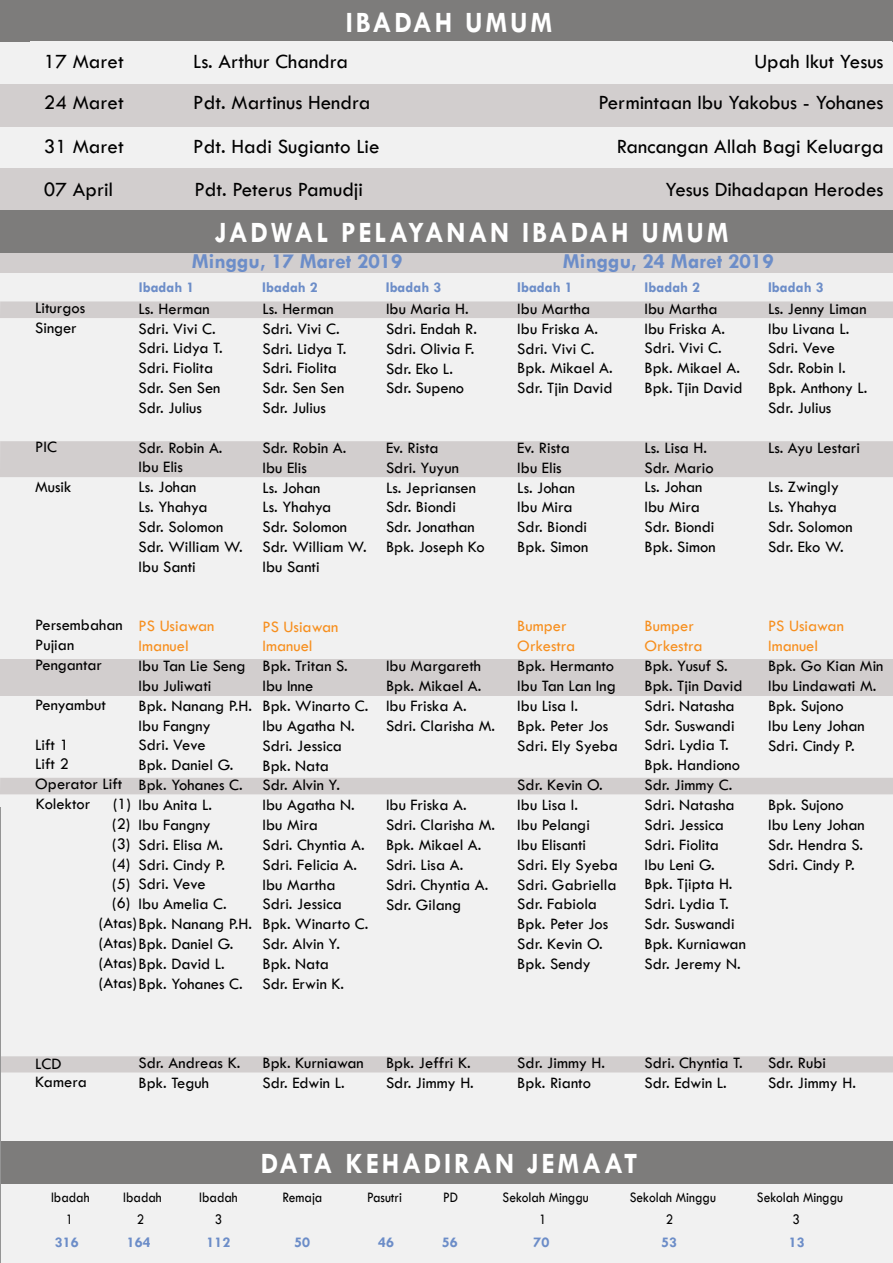
<style>
.page{position:relative;width:893px;height:1263px;background:#f1f1f1}
.page>*{position:absolute;margin:0;border:0;box-sizing:border-box;transform-origin:0 0}
.t1{font:700 29.7px "Tw Cen";letter-spacing:.1em;color:#fff;scale:.93 1}
.t2{font:700 21.45px "Tw Cen";color:#6c8dc8}
.t3{font:21px "Tw Cen";color:#000}
.t4{font:16.5px/19.8px "Tw Cen";color:#000}
.t5{font:16.5px/19.8px "Tw Cen";color:#f78f1e}
.t6{font:15px "Tw Cen";color:#000;scale:.9 1}
.t7{font:700 15px "Tw Cen";color:#6c8dc8}
</style>
<div class="page">
<div style="left:1px;top:1056px;width:892px;height:16px;background:#d2cece"></div>
<div style="left:0;top:252px;width:893px;height:21px;background:#d2cece"></div>
<div style="left:0;top:659px;width:893px;height:36px;background:#d2cece"></div>
<div style="left:0;top:441px;width:893px;height:36px;background:#d2cece"></div>
<div style="left:0;top:778px;width:893px;height:16px;background:#d2cece"></div>
<div style="left:0;top:301px;width:893px;height:17px;background:#d2cece"></div>
<div style="left:1px;top:0;width:892px;height:42px;background:#7d7c7b"></div>
<div style="left:0;top:84px;width:893px;height:42px;background:#d2cece"></div>
<div style="left:0;top:168px;width:893px;height:43px;background:#d2cece"></div>
<div style="left:0;top:1141px;width:893px;height:42px;background:#7d7c7b"></div>
<div style="left:0;top:210px;width:893px;height:42px;background:#7d7c7b"></div>
<hr style="left:0;top:807px;width:1px;height:456px;background:#949494">
<h1 class="t1" style="left:346px;top:4px;width:224px">IBADAH UMUM</h1>
<p class="t3" style="left:44px;top:49px;width:81px">17 Maret</p>
<p class="t3" style="left:193px;top:49px;width:156px">Ls. Arthur Chandra</p>
<p class="t3" style="left:755px;top:49px;width:130px">Upah Ikut Yesus</p>
<p class="t3" style="left:44px;top:90px;width:81px">24 Maret</p>
<p class="t3" style="left:193px;top:90px;width:179px">Pdt. Martinus Hendra</p>
<p class="t3" style="left:598px;top:90px;width:287px">Permintaan Ibu Yakobus - Yohanes</p>
<p class="t3" style="left:44px;top:134px;width:81px">31 Maret</p>
<p class="t3" style="left:193px;top:134px;width:188px">Pdt. Hadi Sugianto Lie</p>
<p class="t3" style="left:617px;top:134px;width:268px">Rancangan Allah Bagi Keluarga</p>
<p class="t3" style="left:44px;top:176px;width:71px">07 April</p>
<p class="t3" style="left:194px;top:176px;width:170px">Pdt. Peterus Pamudji</p>
<p class="t3" style="left:665px;top:176px;width:220px">Yesus Dihadapan Herodes</p>
<h1 class="t1" style="left:215px;top:215px;width:554px">JADWAL PELAYANAN IBADAH UMUM</h1>
<h2 class="t2" style="left:192px;top:248px;width:212px">Minggu, 17 Maret 2019</h2>
<h2 class="t2" style="left:563px;top:248px;width:212px">Minggu, 24 Maret 2019</h2>
<p class="t4" style="left:35px;top:298px;width:52px">Liturgos<br>Singer</p>
<p class="t4" style="left:35px;top:437px;width:23px">PIC</p>
<p class="t4" style="left:35px;top:476px;width:38px">Musik</p>
<p class="t7" style="left:139px;top:278px;width:57px">Ibadah 1</p>
<p class="t7" style="left:262px;top:278px;width:57px">Ibadah 2</p>
<p class="t7" style="left:386px;top:278px;width:57px">Ibadah 3</p>
<p class="t7" style="left:517px;top:278px;width:57px">Ibadah 1</p>
<p class="t7" style="left:645px;top:278px;width:57px">Ibadah 2</p>
<p class="t7" style="left:768px;top:278px;width:57px">Ibadah 3</p>
<p class="t4" style="left:139px;top:298px;width:85px">Ls. Herman<br>Sdri. Vivi C.<br>Sdri. Lidya T.<br>Sdri. Fiolita<br>Sdr. Sen Sen<br>Sdr. Julius</p>
<p class="t4" style="left:139px;top:437px;width:106px">Sdr. Robin A.<br>Ibu Elis<br>Ls. Johan<br>Ls. Yhahya<br>Sdr. Solomon<br>Sdr. William W.<br>Ibu Santi</p>
<p class="t4" style="left:262px;top:299px;width:85px">Ls. Herman<br>Sdri. Vivi C.<br>Sdri. Lidya T.<br>Sdri. Fiolita<br>Sdr. Sen Sen<br>Sdr. Julius</p>
<p class="t4" style="left:262px;top:438px;width:106px">Sdr. Robin A.<br>Ibu Elis<br>Ls. Johan<br>Ls. Yhahya<br>Sdr. Solomon<br>Sdr. William W.<br>Ibu Santi</p>
<p class="t4" style="left:386px;top:299px;width:92px">Ibu Maria H.<br>Sdri. Endah R.<br>Sdri. Olivia F.<br>Sdr. Eko L.<br>Sdr. Supeno</p>
<p class="t4" style="left:386px;top:438px;width:100px">Ev. Rista<br>Sdri. Yuyun<br>Ls. Jepriansen<br>Sdr. Biondi<br>Sdr. Jonathan<br>Bpk. Joseph Ko</p>
<p class="t4" style="left:517px;top:299px;width:97px">Ibu Martha<br>Ibu Friska A.<br>Sdri. Vivi C.<br>Bpk. Mikael A.<br>Sdr. Tjin David</p>
<p class="t4" style="left:517px;top:438px;width:73px">Ev. Rista<br>Ibu Elis<br>Ls. Johan<br>Ibu Mira<br>Sdr. Biondi<br>Bpk. Simon</p>
<p class="t4" style="left:645px;top:299px;width:100px">Ibu Martha<br>Ibu Friska A.<br>Sdri. Vivi C.<br>Bpk. Mikael A.<br>Bpk. Tjin David</p>
<p class="t4" style="left:645px;top:437px;width:73px">Ls. Lisa H.<br>Sdr. Mario<br>Ls. Johan<br>Ibu Mira<br>Sdr. Biondi<br>Bpk. Simon</p>
<p class="t4" style="left:768px;top:299px;width:101px">Ls. Jenny Liman<br>Ibu Livana L.<br>Sdri. Veve<br>Sdr. Robin I.<br>Bpk. Anthony L.<br>Sdr. Julius</p>
<p class="t4" style="left:768px;top:438px;width:93px">Ls. Ayu Lestari</p>
<p class="t4" style="left:768px;top:477px;width:86px">Ls. Zwingly<br>Ls. Yhahya<br>Sdr. Solomon<br>Sdr. Eko W.</p>
<p class="t4" style="left:35px;top:615px;width:89px">Persembahan<br>Pujian<br>Pengantar</p>
<p class="t4" style="left:35px;top:695px;width:72px">Penyambut</p>
<p class="t4" style="left:35px;top:734px;width:89px">Lift 1<br>Lift 2<br>Operator Lift<br>Kolektor</p>
<p class="t5" style="left:139px;top:616px;width:77px">PS Usiawan<br>Imanuel</p>
<p class="t4" style="left:139px;top:656px;width:115px">Ibu Tan Lie Seng<br>Ibu Juliwati<br>Bpk. Nanang P.H.<br>Ibu Fangny<br>Sdri. Veve<br>Bpk. Daniel G.<br>Bpk. Yohanes C.<br>Ibu Anita L.<br>Ibu Fangny<br>Sdri. Elisa M.<br>Sdri. Cindy P.<br>Sdri. Veve<br>Ibu Amelia C.</p>
<p class="t4" style="left:113px;top:794px;width:20px">(1)</p>
<p class="t4" style="left:112px;top:814px;width:20px">(2)</p>
<p class="t4" style="left:112px;top:834px;width:20px">(3)</p>
<p class="t4" style="left:112px;top:853px;width:20px">(4)</p>
<p class="t4" style="left:112px;top:873px;width:20px">(5)</p>
<p class="t4" style="left:112px;top:893px;width:20px">(6)</p>
<p class="t4" style="left:99px;top:914px;width:155px">(Atas)Bpk. Nanang P.H.</p>
<p class="t4" style="left:99px;top:934px;width:136px">(Atas)Bpk. Daniel G.</p>
<p class="t4" style="left:99px;top:953px;width:127px">(Atas)Bpk. David L.</p>
<p class="t4" style="left:99px;top:973px;width:145px">(Atas)Bpk. Yohanes C.</p>
<p class="t5" style="left:262px;top:616px;width:77px">PS Usiawan<br>Imanuel</p>
<p class="t4" style="left:262px;top:656px;width:107px">Bpk. Tritan S.<br>Ibu Inne<br>Bpk. Winarto C.<br>Ibu Agatha N.<br>Sdri. Jessica<br>Bpk. Nata<br>Sdr. Alvin Y.<br>Ibu Agatha N.<br>Ibu Mira<br>Sdri. Chyntia A.<br>Sdri. Felicia A.<br>Ibu Martha<br>Sdri. Jessica<br>Bpk. Winarto C.<br>Sdr. Alvin Y.<br>Bpk. Nata<br>Sdr. Erwin K.</p>
<p class="t4" style="left:386px;top:656px;width:111px">Ibu Margareth<br>Bpk. Mikael A.<br>Ibu Friska A.<br>Sdri. Clarisha M.</p>
<p class="t4" style="left:386px;top:795px;width:111px">Ibu Friska A.<br>Sdri. Clarisha M.<br>Bpk. Mikael A.<br>Sdri. Lisa A.<br>Sdri. Chyntia A.<br>Sdr. Gilang</p>
<p class="t5" style="left:517px;top:616px;width:60px">Bumper<br>Orkestra</p>
<p class="t4" style="left:517px;top:656px;width:102px">Bpk. Hermanto<br>Ibu Tan Lan Ing<br>Ibu Lisa I.<br>Bpk. Peter Jos<br>Sdri. Ely Syeba</p>
<p class="t4" style="left:517px;top:775px;width:102px">Sdr. Kevin O.<br>Ibu Lisa I.<br>Ibu Pelangi<br>Ibu Elisanti<br>Sdri. Ely Syeba<br>Sdri. Gabriella<br>Sdr. Fabiola<br>Bpk. Peter Jos<br>Sdr. Kevin O.<br>Bpk. Sendy</p>
<p class="t5" style="left:645px;top:616px;width:60px">Bumper<br>Orkestra</p>
<p class="t4" style="left:645px;top:656px;width:103px">Bpk. Yusuf S.<br>Bpk. Tjin David<br>Sdri. Natasha<br>Sdr. Suswandi<br>Sdri. Lydia T.<br>Bpk. Handiono<br>Sdr. Jimmy C.<br>Sdri. Natasha<br>Sdri. Jessica<br>Sdri. Fiolita<br>Ibu Leni G.<br>Bpk. Tjipta H.<br>Sdri. Lydia T.<br>Sdr. Suswandi<br>Bpk. Kurniawan<br>Sdr. Jeremy N.</p>
<p class="t5" style="left:768px;top:616px;width:77px">PS Usiawan<br>Imanuel</p>
<p class="t4" style="left:768px;top:656px;width:117px">Bpk. Go Kian Min<br>Ibu Lindawati M.<br>Bpk. Sujono<br>Ibu Leny Johan<br>Sdri. Cindy P.</p>
<p class="t4" style="left:768px;top:795px;width:98px">Bpk. Sujono<br>Ibu Leny Johan<br>Sdr. Hendra S.<br>Sdri. Cindy P.</p>
<p class="t4" style="left:35px;top:1054px;width:53px;line-height:18.3px">LCD<br>Kamera</p>
<p class="t4" style="left:139px;top:1053px;width:103px">Sdr. Andreas K.<br>Bpk. Teguh</p>
<p class="t4" style="left:262px;top:1053px;width:103px">Bpk. Kurniawan<br>Sdr. Edwin L.</p>
<p class="t4" style="left:386px;top:1053px;width:89px">Bpk. Jeffri K.<br>Sdr. Jimmy H.</p>
<p class="t4" style="left:517px;top:1053px;width:89px">Sdr. Jimmy H.<br>Bpk. Rianto</p>
<p class="t4" style="left:645px;top:1053px;width:100px">Sdri. Chyntia T.<br>Sdr. Edwin L.</p>
<h1 class="t1" style="left:261px;top:1146px;width:407px">DATA KEHADIRAN JEMAAT</h1>
<p class="t4" style="left:768px;top:1053px;width:89px">Sdr. Rubi<br>Sdr. Jimmy H.</p>
<p class="t6" style="left:51px;top:1188px;width:44px">Ibadah</p>
<p class="t6" style="left:123px;top:1188px;width:44px">Ibadah</p>
<p class="t6" style="left:199px;top:1188px;width:44px">Ibadah</p>
<p class="t6" style="left:283px;top:1188px;width:46px">Remaja</p>
<p class="t6" style="left:367px;top:1188px;width:40px">Pasutri</p>
<p class="t6" style="left:443px;top:1188px;width:18px">PD</p>
<p class="t6" style="left:503px;top:1188px;width:97px">Sekolah Minggu</p>
<p class="t6" style="left:630px;top:1188px;width:97px">Sekolah Minggu</p>
<p class="t6" style="left:757px;top:1188px;width:97px">Sekolah Minggu</p>
<p class="t6" style="left:66px;top:1210px;width:10px">1</p>
<p class="t6" style="left:137px;top:1210px;width:10px">2</p>
<p class="t6" style="left:215px;top:1210px;width:10px">3</p>
<p class="t6" style="left:539px;top:1210px;width:10px">1</p>
<p class="t6" style="left:666px;top:1210px;width:10px">2</p>
<p class="t6" style="left:792px;top:1210px;width:10px">3</p>
<p class="t7" style="left:55px;top:1233px;width:25px">316</p>
<p class="t7" style="left:127px;top:1233px;width:25px">164</p>
<p class="t7" style="left:207px;top:1233px;width:25px">112</p>
<p class="t7" style="left:294px;top:1233px;width:17px">50</p>
<p class="t7" style="left:378px;top:1233px;width:17px">46</p>
<p class="t7" style="left:442px;top:1233px;width:17px">56</p>
<p class="t7" style="left:534px;top:1233px;width:17px">70</p>
<p class="t7" style="left:661px;top:1233px;width:17px">53</p>
<p class="t7" style="left:789px;top:1233px;width:17px">13</p>
</div>
